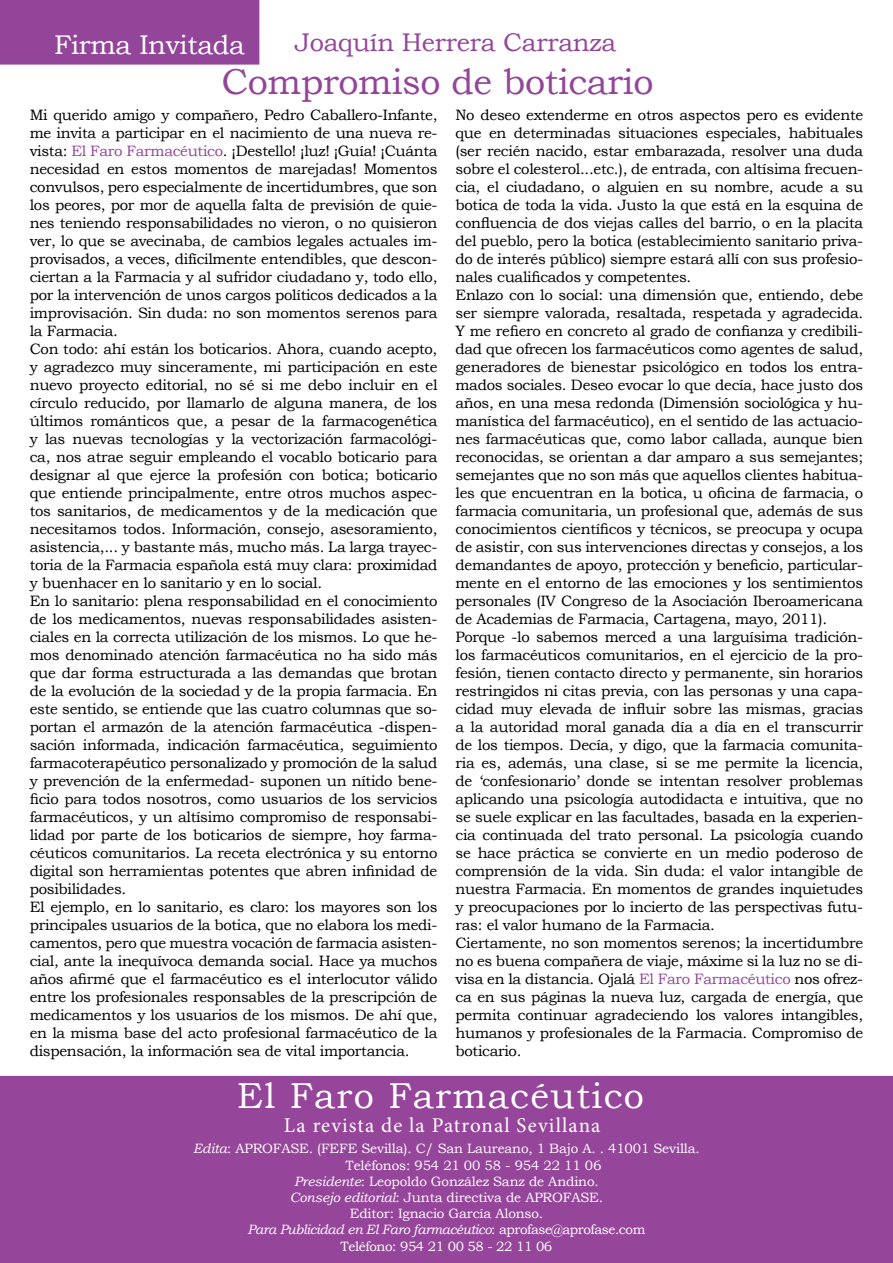
<style>
.page{position:relative;width:893px;height:1263px;background:#fff}
.page>*{position:absolute;margin:0;border:0;box-sizing:border-box;transform-origin:0 0}
.t1{font:36px "Bookman Old Style";letter-spacing:-.01em;color:#93459a}
.t2{font:36px "Bookman Old Style";letter-spacing:.04em;color:#fff}
.t3{font:27px "Bookman Old Style";letter-spacing:-.01em;color:#fff}
.t4{font:25.5px "Bookman Old Style";letter-spacing:-.01em;color:#93459a}
.t5{font:21px "Minion Pro";letter-spacing:.055em;color:#fff}
.t6{font:15px/18px "Bookman Old Style";letter-spacing:-.02em;color:#000}
.t7{font:13.5px "Bookman Old Style";letter-spacing:-.01em;color:#fff}
.t8{font:italic 13.5px "Bookman Old Style";letter-spacing:-.03em;color:#fff}
.t9{font:13.5px "Bookman Old Style";letter-spacing:-.03em;color:#fff}
.s1{color:#93459a}
.s2{font-style:italic}
.s3{font-style:normal}
</style>
<div class="page">
<div style="left:0;top:0;width:259px;height:65px;background:#93459a"></div>
<div style="left:0;top:1076px;width:893px;height:187px;background:#95459a"></div>
<h2 class="t3" style="left:54px;top:28px;width:192px">Firma Invitada</h2>
<h3 class="t4" style="left:295px;top:25px;width:323px">Joaquín Herrera Carranza</h3>
<h1 class="t1" style="left:221px;top:58px;width:433px">Compromiso de boticario</h1>
<p class="t6" style="left:30px;top:106px;width:409px">Mi querido amigo y compañero, Pedro Caballero-Infante, me invita a participar en el nacimiento de una nueva re&shy;vista: <span class="s1">El Faro Farmacéutico</span>. ¡Destello! ¡luz! ¡Guía! ¡Cuánta necesidad en estos momentos de marejadas! Momentos convulsos, pero especialmente de incertidumbres, que son los peores, por mor de aquella falta de previsión de quie&shy;nes teniendo responsabilidades no vieron, o no quisieron ver, lo que se avecinaba, de cambios legales actuales im&shy;provisados, a veces, difícilmente entendibles, que descon&shy;ciertan a la Farmacia y al sufridor ciudadano y, todo ello, por la intervención de unos cargos políticos dedicados a la improvisación. Sin duda: no son momentos serenos para la Farmacia.<br>Con todo: ahí están los boticarios. Ahora, cuando acepto, y agradezco muy sinceramente, mi participación en este nuevo proyecto editorial, no sé si me debo incluir en el círculo reducido, por llamarlo de alguna manera, de los últimos románticos que, a pesar de la farmacogenética y las nuevas tecnologías y la vectorización farmacológi&shy;ca, nos atrae seguir empleando el vocablo boticario para designar al que ejerce la profesión con botica; boticario que entiende principalmente, entre otros muchos aspec&shy;tos sanitarios, de medicamentos y de la medicación que necesitamos todos. Información, consejo, asesoramiento, asistencia,... y bastante más, mucho más. La larga trayec&shy;toria de la Farmacia española está muy clara: proximidad y buenhacer en lo sanitario y en lo social.<br>En lo sanitario: plena responsabilidad en el conocimiento de los medicamentos, nuevas responsabilidades asisten&shy;ciales en la correcta utilización de los mismos. Lo que he&shy;mos denominado atención farmacéutica no ha sido más que dar forma estructurada a las demandas que brotan de la evolución de la sociedad y de la propia farmacia. En este sentido, se entiende que las cuatro columnas que so&shy;portan el armazón de la atención farmacéutica -dispen&shy;sación informada, indicación farmacéutica, seguimiento farmacoterapéutico personalizado y promoción de la salud y prevención de la enfermedad- suponen un nítido bene&shy;ficio para todos nosotros, como usuarios de los servicios farmacéuticos, y un altísimo compromiso de responsabi&shy;lidad por parte de los boticarios de siempre, hoy farma&shy;céuticos comunitarios. La receta electrónica y su entorno digital son herramientas potentes que abren infinidad de posibilidades.<br>El ejemplo, en lo sanitario, es claro: los mayores son los principales usuarios de la botica, que no elabora los medi&shy;camentos, pero que muestra vocación de farmacia asisten&shy;cial, ante la inequívoca demanda social. Hace ya muchos años afirmé que el farmacéutico es el interlocutor válido entre los profesionales responsables de la prescripción de medicamentos y los usuarios de los mismos. De ahí que, en la misma base del acto profesional farmacéutico de la dispensación, la información sea de vital importancia.</p>
<p class="t6" style="left:455px;top:106px;width:409px">No deseo extenderme en otros aspectos pero es evidente que en determinadas situaciones especiales, habituales (ser recién nacido, estar embarazada, resolver una duda sobre el colesterol...etc.), de entrada, con altísima frecuen&shy;cia, el ciudadano, o alguien en su nombre, acude a su botica de toda la vida. Justo la que está en la esquina de confluencia de dos viejas calles del barrio, o en la placita del pueblo, pero la botica (establecimiento sanitario priva&shy;do de interés público) siempre estará allí con sus profesio&shy;nales cualificados y competentes.<br>Enlazo con lo social: una dimensión que, entiendo, debe ser siempre valorada, resaltada, respetada y agradecida.<br>Y me refiero en concreto al grado de confianza y credibili&shy;dad que ofrecen los farmacéuticos como agentes de salud, generadores de bienestar psicológico en todos los entra&shy;mados sociales. Deseo evocar lo que decía, hace justo dos años, en una mesa redonda (Dimensión sociológica y hu&shy;manística del farmacéutico), en el sentido de las actuacio&shy;nes farmacéuticas que, como labor callada, aunque bien reconocidas, se orientan a dar amparo a sus semejantes; semejantes que no son más que aquellos clientes habitua&shy;les que encuentran en la botica, u oficina de farmacia, o farmacia comunitaria, un profesional que, además de sus conocimientos científicos y técnicos, se preocupa y ocupa de asistir, con sus intervenciones directas y consejos, a los demandantes de apoyo, protección y beneficio, particular&shy;mente en el entorno de las emociones y los sentimientos personales (IV Congreso de la Asociación Iberoamericana de Academias de Farmacia, Cartagena, mayo, 2011).<br>Porque -lo sabemos merced a una larguísima tradición&shy;los farmacéuticos comunitarios, en el ejercicio de la pro&shy;fesión, tienen contacto directo y permanente, sin horarios restringidos ni citas previa, con las personas y una capa&shy;cidad muy elevada de influir sobre las mismas, gracias a la autoridad moral ganada día a día en el transcurrir de los tiempos. Decía, y digo, que la farmacia comunita&shy;ria es, además, una clase, si se me permite la licencia, de ‘confesionario’ donde se intentan resolver problemas aplicando una psicología autodidacta e intuitiva, que no se suele explicar en las facultades, basada en la experien&shy;cia continuada del trato personal. La psicología cuando se hace práctica se convierte en un medio poderoso de comprensión de la vida. Sin duda: el valor intangible de nuestra Farmacia. En momentos de grandes inquietudes y preocupaciones por lo incierto de las perspectivas futu&shy;ras: el valor humano de la Farmacia.<br>Ciertamente, no son momentos serenos; la incertidumbre no es buena compañera de viaje, máxime si la luz no se di&shy;visa en la distancia. Ojalá <span class="s1">El Faro Farmacéutico</span> nos ofrez&shy;ca en sus páginas la nueva luz, cargada de energía, que permita continuar agradeciendo los valores intangibles, humanos y profesionales de la Farmacia. Compromiso de boticario.</p>
<h1 class="t2" style="left:237px;top:1072px;width:408px">El Faro Farmacéutico</h1>
<h3 class="t5" style="left:284px;top:1111px;width:318px">La revista de la Patronal Sevillana</h3>
<p class="t7" style="left:193px;top:1140px;width:508px"><span class="s2">Edita</span>: APROFASE. (FEFE Sevilla). C/ San Laureano, 1 Bajo A. . 41001 Sevilla.</p>
<p class="t7" style="left:345px;top:1156px;width:258px">Teléfonos: 954 21 00 58 - 954 22 11 06</p>
<p class="t7" style="left:294px;top:1172px;width:306px"><span class="s2">Presidente</span>: Leopoldo González Sanz de Andino.</p>
<p class="t7" style="left:290px;top:1188px;width:315px"><span class="s2">Consejo editorial</span>: Junta directiva de APROFASE.</p>
<p class="t7" style="left:350px;top:1205px;width:195px">Editor: Ignacio García Alonso.</p>
<p class="t8" style="left:248px;top:1220px;width:399px">Para Publicidad en El Faro farmacéutico<span class="s3">: aprofase@aprofase.com</span></p>
<p class="t9" style="left:341px;top:1237px;width:213px">Teléfono: 954 21 00 58 - 22 11 06</p>
</div>
